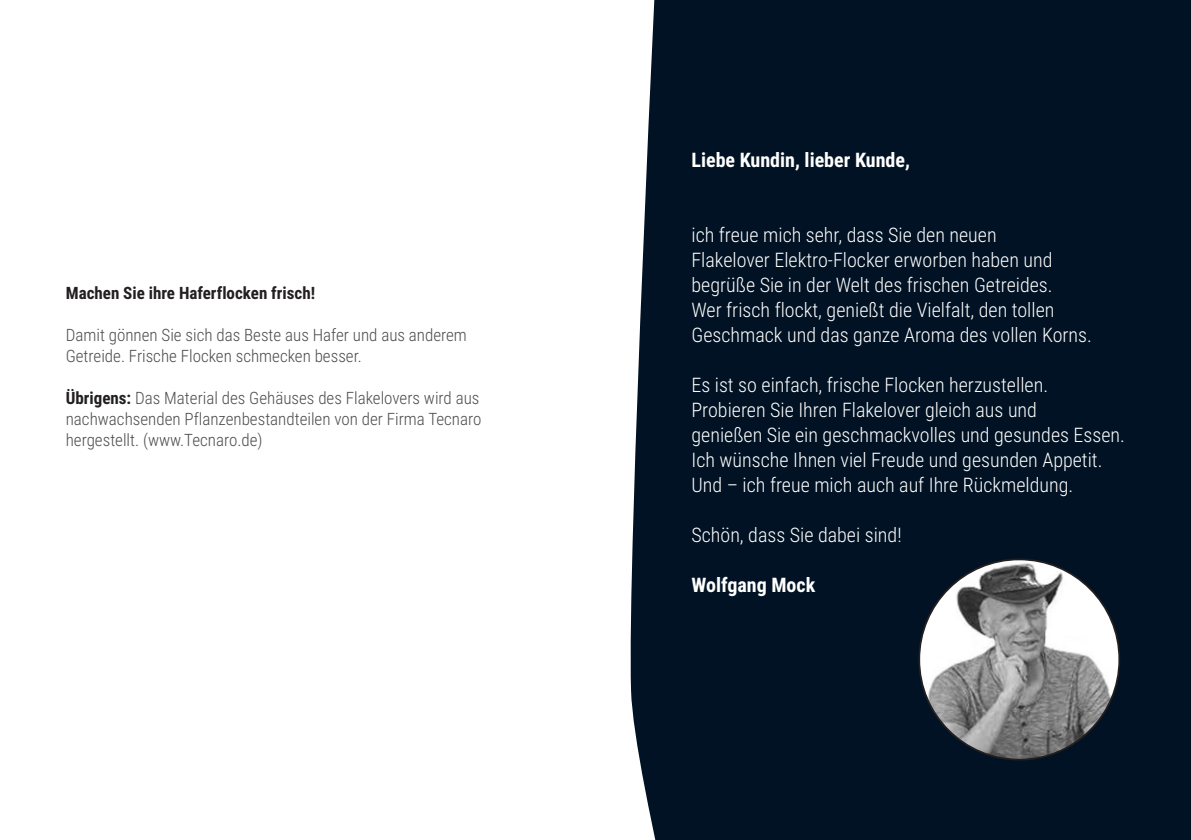
<style>
.page{position:relative;width:1191px;height:840px;background:#fff}
.page>*{position:absolute;margin:0;border:0;box-sizing:border-box;transform-origin:0 0}
.t1{font:300 20px/25px "Roboto Condensed";color:#fff}
.t2{font:700 20px "Roboto Condensed";color:#fff}
.t3{font:300 17px/21px "Roboto Condensed";color:#4b4c4d}
.t4{font:700 17px "Roboto Condensed";color:#231f20}
.s1{font-weight:700;color:#231f20}
</style>
<div class="page">
<div style="left:630px;top:0;width:561px;height:839px;background:#001223"></div>
<img style="left:919px;top:559px;width:200px;height:200px;border-radius:100px">
<p class="t4" style="left:66px;top:285px;width:251px">Machen Sie ihre Haferflocken frisch!</p>
<p class="t3" style="left:66px;top:325px;width:402px">Damit gönnen Sie sich das Beste aus Hafer und aus anderem<br>Getreide. Frische Flocken schmecken besser.</p>
<p class="t3" style="left:66px;top:388px;width:417px;text-align:justify"><span class="s1">Übrigens:</span> Das Material des Gehäuses des Flakelovers wird aus nachwachsenden Pflanzenbestandteilen von der Firma Tecnaro hergestellt. (www.Tecnaro.de)</p>
<p class="t2" style="left:691px;top:151px;width:220px">Liebe Kundin, lieber Kunde,</p>
<p class="t1" style="left:691px;top:223px;width:402px">ich freue mich sehr, dass Sie den neuen<br>Flakelover Elektro-Flocker erworben haben und begrüße Sie in der Welt des frischen Getreides.<br>Wer frisch flockt, genießt die Vielfalt, den tollen Geschmack und das ganze Aroma des vollen Korns.</p>
<p class="t1" style="left:691px;top:373px;width:435px">Es ist so einfach, frische Flocken herzustellen.<br>Probieren Sie Ihren Flakelover gleich aus und<br>genießen Sie ein geschmackvolles und gesundes Essen.<br>Ich wünsche Ihnen viel Freude und gesunden Appetit.<br>Und – ich freue mich auch auf Ihre Rückmeldung.</p>
<p class="t1" style="left:691px;top:523px;width:212px">Schön, dass Sie dabei sind!</p>
<p class="t2" style="left:691px;top:576px;width:125px">Wolfgang Mock</p>
</div>
